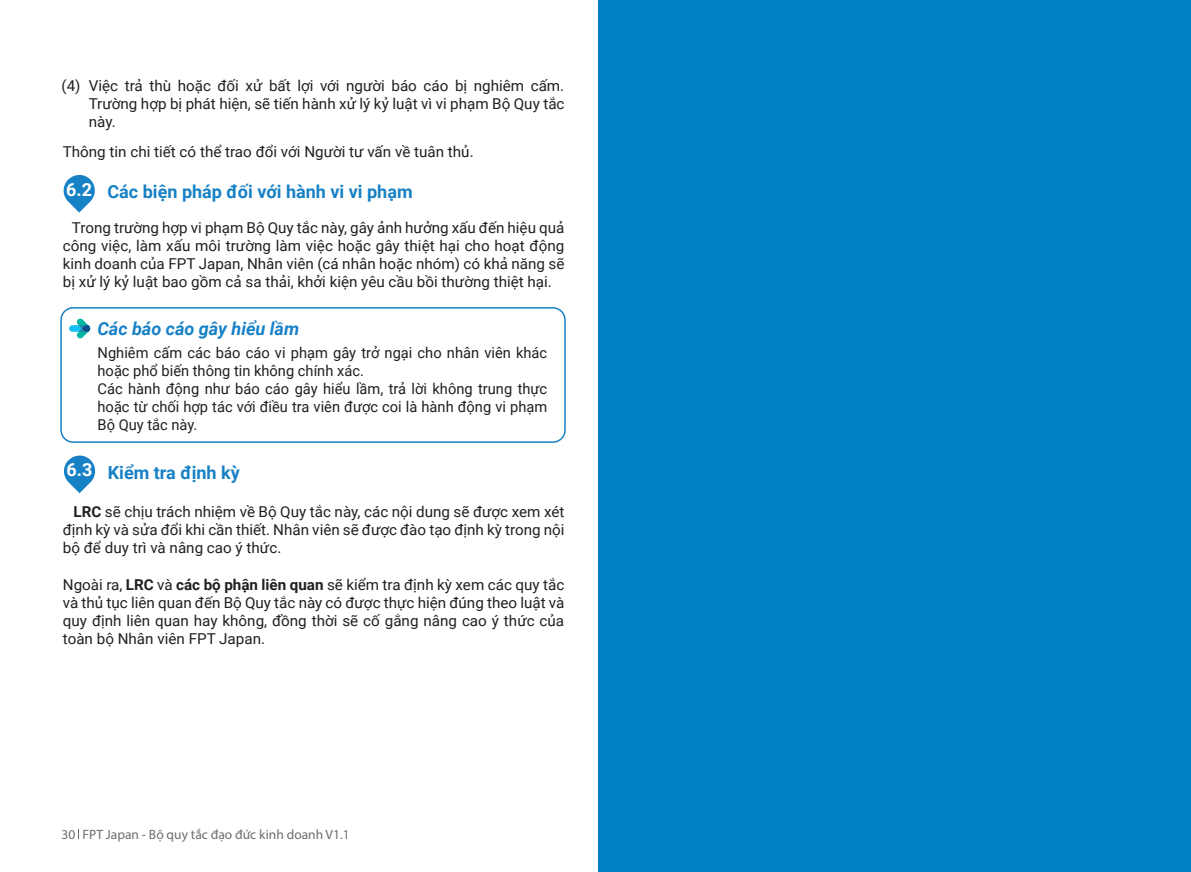
<style>
.page{position:relative;width:1191px;height:872px;background:#fff}
.page>*{position:absolute;margin:0;border:0;box-sizing:border-box;transform-origin:0 0}
.t1{font:700 18px "Roboto";color:#1781c5}
.t2{font:italic 700 18px "Roboto";color:#1781c5}
.t3{font:15px/18px "Roboto";color:#231f20;text-align:justify}
.t4{font:13.5px "Myriad Pro";color:#6c6d70}
.s1{color:#fff}
.s2{font-weight:700}
</style>
<div class="page">
<svg style="left:64px;top:175px;width:31px;height:38px"></svg>
<svg style="left:64px;top:455px;width:31px;height:38px"></svg>
<svg style="left:69px;top:318px;width:21px;height:21px"></svg>
<div style="left:60px;top:307px;width:506px;height:136px;border:2px solid #1781c5;border-radius:12px"></div>
<div style="left:598px;top:0;width:593px;height:872px;background:#0081c5"></div>
<p class="t3" style="left:61px;top:76px;width:21px">(4)</p>
<p class="t3" style="left:89px;top:76px;width:477px">Việc trả thù hoặc đối xử bất lợi với người báo cáo bị nghiêm cấm.<br>Trường hợp bị phát hiện, sẽ tiến hành xử lý kỷ luật vì vi phạm Bộ Quy tắc này.</p>
<p class="t3" style="left:63px;top:142px;width:412px">Thông tin chi tiết có thể trao đổi với Người tư vấn về tuân thủ.</p>
<p class="t1" style="left:66px;top:179px;width:348px"><span class="s1">6.2</span> Các biện pháp đối với hành vi vi phạm</p>
<p class="t3" style="left:63px;top:218px;width:503px;text-indent:9px">Trong trường hợp vi phạm Bộ Quy tắc này, gây ảnh hưởng xấu đến hiệu quả công việc, làm xấu môi trường làm việc hoặc gây thiệt hại cho hoạt động kinh doanh của FPT Japan, Nhân viên (cá nhân hoặc nhóm) có khả năng sẽ bị xử lý kỷ luật bao gồm cả sa thải, khởi kiện yêu cầu bồi thường thiệt hại.</p>
<p class="t2" style="left:97px;top:316px;width:203px">Các báo cáo gây hiểu lầm</p>
<p class="t3" style="left:98px;top:343px;width:451px;text-align:left">Nghiêm cấm các báo cáo vi phạm gây trở ngại cho nhân viên khác hoặc phổ biến thông tin không chính xác.<br>Các hành động như báo cáo gây hiểu lầm, trả lời không trung thực hoặc từ chối hợp tác với điều tra viên được coi là hành động vi phạm Bộ Quy tắc này.</p>
<p class="t1" style="left:66px;top:460px;width:175px"><span class="s1">6.3</span> Kiểm tra định kỳ</p>
<p class="t3" style="left:63px;top:502px;width:503px;text-indent:11px"><span class="s2">LRC</span> sẽ chịu trách nhiệm về Bộ Quy tắc này, các nội dung sẽ được xem xét định kỳ và sửa đổi khi cần thiết. Nhân viên sẽ được đào tạo định kỳ trong nội bộ để duy trì và nâng cao ý thức.</p>
<p class="t3" style="left:63px;top:574px;width:503px">Ngoài ra, <span class="s2">LRC</span> và <span class="s2">các bộ phận liên quan</span> sẽ kiểm tra định kỳ xem các quy tắc và thủ tục liên quan đến Bộ Quy tắc này có được thực hiện đúng theo luật và quy định liên quan hay không, đồng thời sẽ cố gắng nâng cao ý thức của toàn bộ Nhân viên FPT Japan.</p>
<p class="t4" style="left:61px;top:825px;width:290px">30 FPT Japan - Bộ quy tắc đạo đức kinh doanh V1.1</p>
</div>
